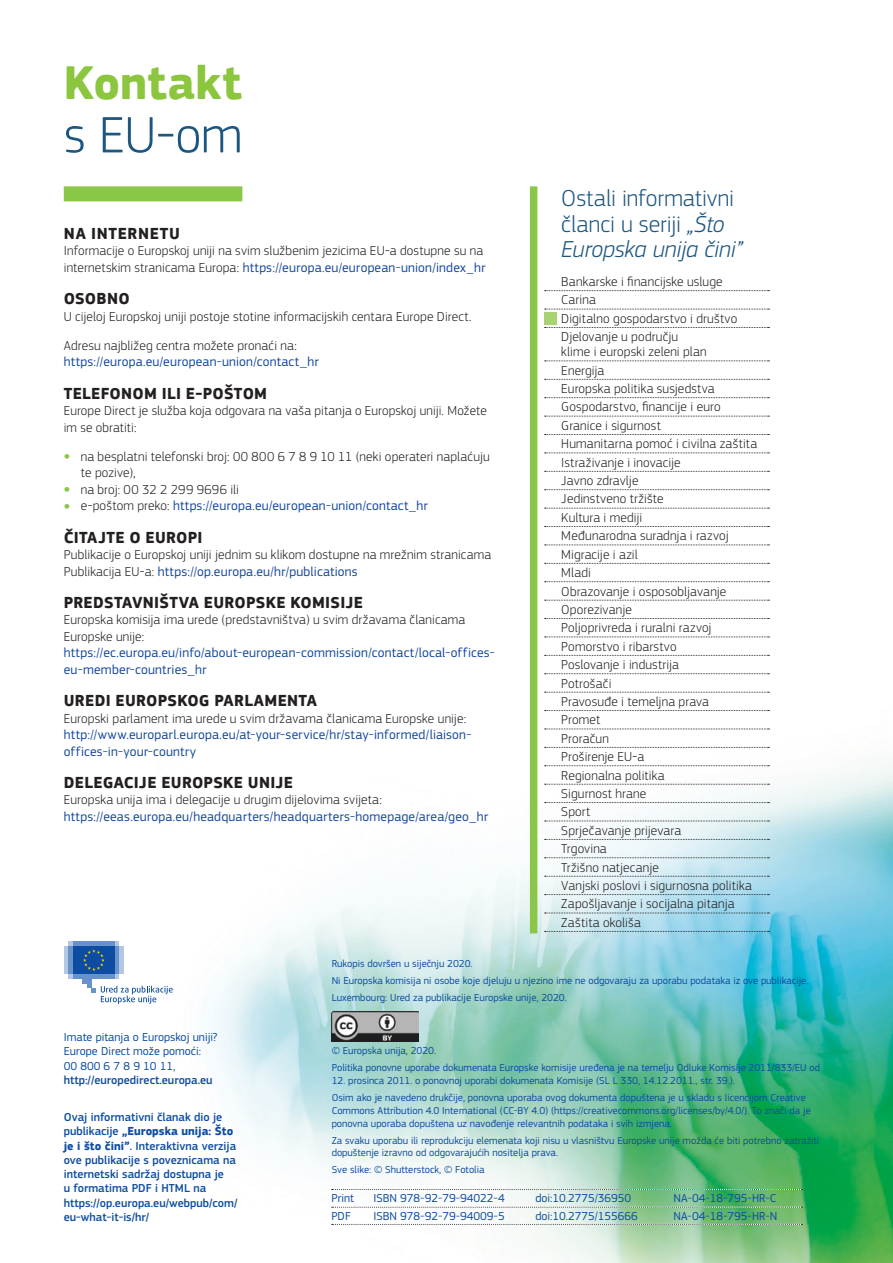
<style>
.page{position:relative;width:893px;height:1263px;background:#fff}
.page>*{position:absolute;margin:0;border:0;box-sizing:border-box;transform-origin:0 0}
.t1{font:53.1px "EC Square Sans Pro Light 2";color:#1c5681}
.t2{font:48.75px "EC Square Sans Pro Bold 2";color:#8bc63e}
.t3{font:24px/25.5px "EC Square Sans Pro Light 2";letter-spacing:-.005em;color:#1c5681}
.t4{font:italic 300 24px "EC Square Sans Pro";letter-spacing:-.005em;color:#1c5681}
.t5{font:700 16.5px "EC Square Sans Pro";letter-spacing:.02em;color:#231f20}
.t6{font:700 16.5px "EC Square Sans Pro";letter-spacing:.04em;color:#231f20}
.t7{font:16.5px "EC Square Sans Pro Bold 2";letter-spacing:.015em;color:#231f20}
.t8{font:300 13.5px/18.5px "EC Square Sans Pro";letter-spacing:.01em;color:#231f20}
.t9{font:13.5px/16.5px "EC Square Sans Pro";letter-spacing:.015em;color:#15489e}
.t10{font:500 12px/14.2px "EC Square Sans Pro";color:#0d4da1}
.ID_2nd{font:12px/14.2px "EC Square Sans Pro";color:#0d4da1}
.ID_1st{font:12px "EC Square Sans Pro";color:#0d4da1}
.t11{font:10.5px/17px "EC Square Sans Pro";color:#0d4da1}
.s1{font-weight:400;color:#15489e}
.s2{font-size:7.5px;color:#8ac648}
.s3{font-weight:300;font-size:7.5px;color:#8ac648}
.s4{font-weight:300;color:#231f20}
.s5{font-family:"EC Square Sans Pro";font-weight:300;font-style:italic}
.s6{font-weight:700}
</style>
<div class="page">
<img style="left:68px;top:502px;width:825px;height:761px">
<div style="left:64px;top:186px;width:178px;height:15px;background:#8ac648"></div>
<div style="left:530px;top:186px;width:7px;height:747px;background:#8ac648"></div>
<hr style="left:68px;top:974px;width:51px;height:4px;background:#b3c8e5">
<div style="left:68px;top:941px;width:51px;height:5px;background:#b3c8e5"></div>
<div style="left:73px;top:941px;width:42px;height:5px;background:#6892cc"></div>
<hr style="left:73px;top:974px;width:42px;height:4px;background:#6892cc">
<hr style="left:115px;top:946px;width:4px;height:28px;background:#6892cc">
<div style="left:119px;top:946px;width:5px;height:28px;background:#b3c8e5"></div>
<div style="left:68px;top:946px;width:5px;height:28px;background:#6892cc"></div>
<hr style="left:64px;top:946px;width:4px;height:28px;background:#b3c8e5">
<div style="left:82px;top:974px;width:10px;height:9px;background:#6892cc"></div>
<div style="left:87px;top:974px;width:5px;height:14px;background:#6892cc"></div>
<div style="left:73px;top:946px;width:42px;height:28px;background:#0d4da1"></div>
<svg style="left:83px;top:949px;width:22px;height:22px"></svg>
<svg style="left:92px;top:986px;width:81px;height:18px"></svg>
<svg style="left:545px;top:290px;width:224px;height:1px"></svg>
<svg style="left:545px;top:309px;width:224px;height:1px"></svg>
<svg style="left:545px;top:327px;width:224px;height:1px"></svg>
<svg style="left:545px;top:360px;width:224px;height:1px"></svg>
<svg style="left:545px;top:379px;width:224px;height:1px"></svg>
<svg style="left:545px;top:397px;width:224px;height:1px"></svg>
<svg style="left:545px;top:416px;width:224px;height:1px"></svg>
<svg style="left:545px;top:434px;width:224px;height:1px"></svg>
<svg style="left:545px;top:452px;width:224px;height:1px"></svg>
<svg style="left:545px;top:471px;width:224px;height:1px"></svg>
<svg style="left:545px;top:489px;width:224px;height:1px"></svg>
<svg style="left:545px;top:508px;width:224px;height:1px"></svg>
<svg style="left:545px;top:526px;width:224px;height:1px"></svg>
<svg style="left:545px;top:544px;width:224px;height:1px"></svg>
<svg style="left:545px;top:563px;width:224px;height:1px"></svg>
<svg style="left:545px;top:581px;width:224px;height:1px"></svg>
<svg style="left:545px;top:600px;width:224px;height:1px"></svg>
<svg style="left:545px;top:618px;width:224px;height:1px"></svg>
<svg style="left:545px;top:636px;width:224px;height:1px"></svg>
<svg style="left:545px;top:655px;width:224px;height:1px"></svg>
<svg style="left:545px;top:673px;width:224px;height:1px"></svg>
<svg style="left:545px;top:692px;width:224px;height:1px"></svg>
<svg style="left:545px;top:710px;width:224px;height:1px"></svg>
<svg style="left:545px;top:729px;width:224px;height:1px"></svg>
<svg style="left:545px;top:747px;width:224px;height:1px"></svg>
<svg style="left:545px;top:765px;width:224px;height:1px"></svg>
<svg style="left:545px;top:784px;width:224px;height:1px"></svg>
<svg style="left:545px;top:802px;width:224px;height:1px"></svg>
<svg style="left:545px;top:821px;width:224px;height:1px"></svg>
<svg style="left:545px;top:839px;width:224px;height:1px"></svg>
<svg style="left:545px;top:857px;width:224px;height:1px"></svg>
<svg style="left:545px;top:876px;width:224px;height:1px"></svg>
<svg style="left:545px;top:894px;width:224px;height:1px"></svg>
<svg style="left:545px;top:913px;width:224px;height:1px"></svg>
<svg style="left:545px;top:931px;width:224px;height:1px"></svg>
<img style="left:332px;top:1011px;width:86px;height:30px">
<div style="left:545px;top:312px;width:12px;height:12px;background:#a8d273"></div>
<svg style="left:332px;top:1207px;width:470px;height:1px"></svg>
<svg style="left:332px;top:1189px;width:470px;height:1px"></svg>
<svg style="left:332px;top:1224px;width:470px;height:1px"></svg>
<h2 class="t2" style="left:64px;top:54px;width:180px">Kontakt</h2>
<h1 class="t1" style="left:64px;top:104px;width:180px">s EU-om</h1>
<p class="t6" style="left:64px;top:223px;width:118px">NA INTERNETU</p>
<p class="t8" style="left:64px;top:243px;width:423px;line-height:16.5px">Informacije o Europskoj uniji na svim službenim jezicima EU-a dostupne su na internetskim stranicama Europa: <span class="s1">https://europa.eu/european-union/index_hr</span></p>
<p class="t7" style="left:64px;top:289px;width:67px">OSOBNO</p>
<p class="t8" style="left:64px;top:301px;width:409px;line-height:29.2px">U cijeloj Europskoj uniji postoje stotine informacijskih centara Europe Direct.<br>Adresu najbližeg centra možete pronaći na:</p>
<p class="t9" style="left:64px;top:354px;width:256px">https://europa.eu/european-union/contact_hr</p>
<p class="t5" style="left:64px;top:383px;width:205px">TELEFONOM ILI E-POŠTOM</p>
<p class="t8" style="left:64px;top:402px;width:425px;line-height:16.5px">Europe Direct je služba koja odgovara na vaša pitanja o Europskoj uniji. Možete im se obratiti:</p>
<p class="t8" style="left:81px;top:448px;width:411px;line-height:16.5px;text-indent:-17px"><span class="s2">●</span> na besplatni telefonski broj: 00 800 6 7 8 9 10 11 (neki operateri naplaćuju te pozive),</p>
<p class="t8" style="left:64px;top:480px;width:177px"><span class="s2">●</span> na broj: 00 32 2 299 9696 ili</p>
<p class="t9" style="left:64px;top:498px;width:366px"><span class="s3">●</span> <span class="s4">e-poštom preko:</span> https://europa.eu/european-union/contact_hr</p>
<p class="t5" style="left:64px;top:527px;width:140px">ČITAJTE O EUROPI</p>
<p class="t8" style="left:64px;top:546px;width:429px;line-height:16.5px">Publikacije o Europskoj uniji jednim su klikom dostupne na mrežnim stranicama<br>Publikacija EU-a: <span class="s1">https://op.europa.eu/hr/publications</span></p>
<p class="t5" style="left:64px;top:592px;width:301px">PREDSTAVNIŠTVA EUROPSKE KOMISIJE</p>
<p class="t8" style="left:64px;top:612px;width:403px;line-height:16.5px">Europska komisija ima urede (predstavništva) u svim državama članicama<br>Europske unije:</p>
<p class="t9" style="left:64px;top:645px;width:433px">https://ec.europa.eu/info/about-european-commission/contact/local-offices&shy;eu-member-countries_hr</p>
<p class="t5" style="left:64px;top:691px;width:255px">UREDI EUROPSKOG PARLAMENTA</p>
<p class="t8" style="left:64px;top:709px;width:404px">Europski parlament ima urede u svim državama članicama Europske unije:</p>
<p class="t9" style="left:64px;top:726px;width:409px">http://www.europarl.europa.eu/at-your-service/hr/stay-informed/liaison&shy;offices-in-your-country</p>
<p class="t5" style="left:64px;top:772px;width:231px">DELEGACIJE EUROPSKE UNIJE</p>
<p class="t8" style="left:64px;top:791px;width:320px">Europska unija ima i delegacije u drugim dijelovima svijeta:</p>
<p class="t9" style="left:64px;top:808px;width:426px">https://eeas.europa.eu/headquarters/headquarters-homepage/area/geo_hr</p>
<h3 class="t3" style="left:561px;top:185px;width:174px">Ostali informativni članci u seriji <span class="s5">„Što</span></h3>
<h3 class="t4" style="left:561px;top:235px;width:183px">Europska unija čini”</h3>
<p class="t8" style="left:561px;top:272px;width:177px">Bankarske i financijske usluge<br>Carina<br>Digitalno gospodarstvo i društvo<br>Djelovanje u području</p>
<p class="t8" style="left:561px;top:342px;width:197px">klime i europski zeleni plan<br>Energija<br>Europska politika susjedstva<br>Gospodarstvo, financije i euro<br>Granice i sigurnost<br>Humanitarna pomoć i civilna zaštita<br>Istraživanje i inovacije<br>Javno zdravlje<br>Jedinstveno tržište<br>Kultura i mediji<br>Međunarodna suradnja i razvoj<br>Migracije i azil<br>Mladi<br>Obrazovanje i osposobljavanje<br>Oporezivanje<br>Poljoprivreda i ruralni razvoj<br>Pomorstvo i ribarstvo<br>Poslovanje i industrija<br>Potrošači<br>Pravosuđe i temeljna prava<br>Promet<br>Proračun<br>Proširenje EU-a<br>Regionalna politika<br>Sigurnost hrane<br>Sport<br>Sprječavanje prijevara<br>Trgovina<br>Tržišno natjecanje<br>Vanjski poslovi i sigurnosna politika<br>Zapošljavanje i socijalna pitanja<br>Zaštita okoliša</p>
<p class="ID_2nd" style="left:64px;top:1030px;width:155px">Imate pitanja o Europskoj uniji?<br>Europe Direct može pomoći:<br>00 800 6 7 8 9 10 11,</p>
<p class="t10" style="left:64px;top:1073px;width:150px">http://europedirect.europa.eu</p>
<p class="t10" style="left:64px;top:1110px;width:175px">Ovaj informativni članak dio je publikacije <span class="s6">„Europska unija: Što je i što čini”</span>. Interaktivna verzija ove publikacije s poveznicama na internetski sadržaj dostupna je<br>u formatima PDF i HTML na https://op.europa.eu/webpub/com/ eu-what-it-is/hr/</p>
<p class="t11" style="left:332px;top:955px;width:478px">Rukopis dovršen u siječnju 2020.<br>Ni Europska komisija ni osobe koje djeluju u njezino ime ne odgovaraju za uporabu podataka iz ove publikacije.<br>Luxembourg: Ured za publikacije Europske unije, 2020.</p>
<p class="t11" style="left:332px;top:1042px;width:490px">© Europska unija, 2020.<br>Politika ponovne uporabe dokumenata Europske komisije uređena je na temelju Odluke Komisije 2011/833/EU od</p>
<p class="t11" style="left:332px;top:1072px;width:476px">12. prosinca 2011. o ponovnoj uporabi dokumenata Komisije (SL L 330, 14.12.2011., str. 39.).<br>Osim ako je navedeno drukčije, ponovna uporaba ovog dokumenta dopuštena je u skladu s licencijom Creative</p>
<p class="t11" style="left:332px;top:1104px;width:481px;line-height:12.8px">Commons Attribution 4.0 International (CC-BY 4.0) (https://creativecommons.org/licenses/by/4.0/). To znači da je ponovna uporaba dopuštena uz navođenje relevantnih podataka i svih izmjena.</p>
<p class="t11" style="left:332px;top:1134px;width:489px;line-height:12.8px">Za svaku uporabu ili reprodukciju elemenata koji nisu u vlasništvu Europske unije možda će biti potrebno zatražiti dopuštenje izravno od odgovarajućih nositelja prava.</p>
<p class="t11" style="left:332px;top:1161px;width:154px">Sve slike: © Shutterstock, © Fotolia</p>
<p class="ID_1st" style="left:331px;top:1191px;width:24px">Print</p>
<p class="ID_1st" style="left:373px;top:1191px;width:133px">ISBN 978-92-79-94022-4</p>
<p class="ID_1st" style="left:535px;top:1191px;width:97px">doi:10.2775/36950</p>
<p class="ID_1st" style="left:673px;top:1191px;width:104px">NA-04-18-795-HR-C</p>
<p class="ID_2nd" style="left:331px;top:1209px;width:21px">PDF</p>
<p class="ID_2nd" style="left:373px;top:1209px;width:133px">ISBN 978-92-79-94009-5</p>
<p class="ID_2nd" style="left:535px;top:1209px;width:104px">doi:10.2775/155666</p>
<p class="ID_2nd" style="left:673px;top:1209px;width:106px">NA-04-18-795-HR-N</p>
</div>
